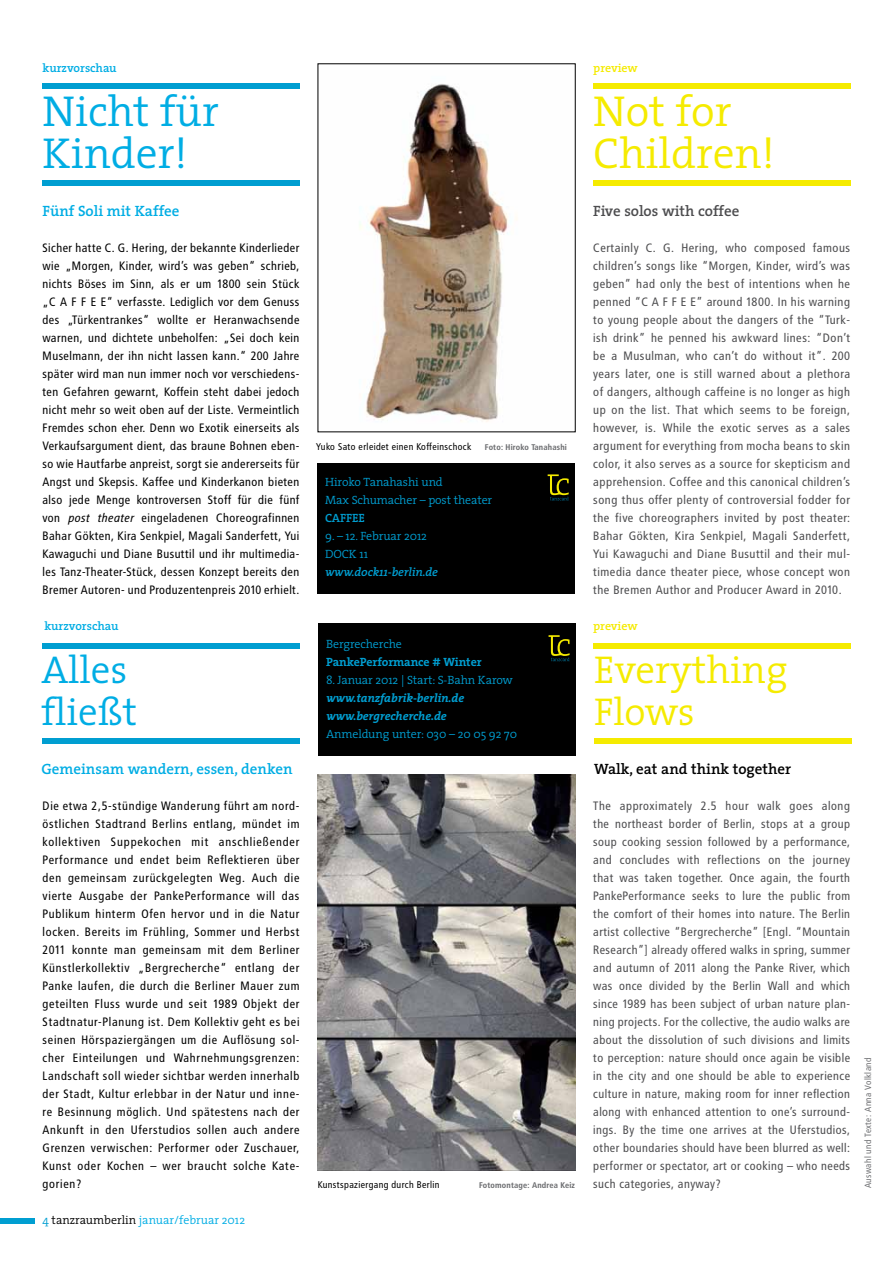
<style>
.page{position:relative;width:893px;height:1263px;background:#fff}
.page>*{position:absolute;margin:0;border:0;box-sizing:border-box;transform-origin:0 0}
.t1{font:300 43.5px/42px "The Serif";color:#f5eb00}
.t2{font:300 43.5px/42px "The Serif";color:#00ade4}
.t3{font:300 39px/42px "The Serif";color:#f5eb00}
.t4{font:300 39px/42px "The Serif";color:#00ade4}
.t5{font:600 15px "The Serif";color:#00ade4}
.t6{font:600 15px "The Serif";color:#000}
.t7{font:600 15px "The Serif";color:#4d4d4f}
.t8{font:12.15px/18px "Transit Print OT";color:#4d4d4f;text-align:justify}
.t9{font:12.15px/18px "Transit Print OT";color:#000;text-align:justify}
.t10{font:300 12px/18px "The Serif";letter-spacing:-.01em;color:#009ed1}
.t11{font:italic 700 12px/18px "The Serif";letter-spacing:-.01em;color:#009ed1}
.t12{font:300 12px "The Serif";color:#00ade4}
.t13{font:600 12px "The Serif";color:#00ade4}
.t14{font:700 12px "The Serif";letter-spacing:-.01em;color:#009ed1}
.t15{font:italic 600 12px "The Serif";letter-spacing:-.01em;color:#009ed1}
.t16{font:600 12px "The Serif";color:#f5eb00}
.t17{font:600 12px "The Serif";letter-spacing:-.01em;color:#009ed1}
.t18{font:9.75px "Transit Print OT";color:#000}
.t19{font:9px "Transit Print OT";letter-spacing:.01em;color:#6d6e71}
.t20{font:8.25px "Transit Print OT Bld";color:#6d6e71}
.s1{font-style:italic}
.s2{color:#009ed1}
.s3{color:#000}
</style>
<div class="page">
<div style="left:0;top:1218px;width:35px;height:6px;background:#009ed1"></div>
<img style="left:359px;top:84px;width:158px;height:338px">
<div style="left:317px;top:464px;width:257px;height:130px;background:#000"></div>
<div style="left:318px;top:623px;width:257px;height:133px;background:#000"></div>
<svg style="left:548px;top:474px;width:21px;height:26px"></svg>
<svg style="left:549px;top:635px;width:21px;height:26px"></svg>
<img style="left:318px;top:774px;width:257px;height:396px">
<div style="left:594px;top:738px;width:257px;height:6px;background:#f5eb00"></div>
<div style="left:43px;top:738px;width:257px;height:6px;background:#009ed1"></div>
<div style="left:593px;top:643px;width:257px;height:6px;background:#f5eb00"></div>
<div style="left:43px;top:643px;width:257px;height:6px;background:#009ed1"></div>
<div style="left:593px;top:180px;width:257px;height:6px;background:#f5eb00"></div>
<div style="left:43px;top:180px;width:257px;height:6px;background:#009ed1"></div>
<div style="left:593px;top:83px;width:257px;height:6px;background:#f5eb00"></div>
<div style="left:43px;top:83px;width:257px;height:6px;background:#009ed1"></div>
<p class="t13" style="left:43px;top:58px;width:76px">kurzvorschau</p>
<p class="t16" style="left:593px;top:58px;width:46px">preview</p>
<h1 class="t2" style="left:43px;top:89px;width:178px">Nicht für<br>Kinder!</h1>
<p class="t5" style="left:43px;top:198px;width:138px">Fünf Soli mit Kaffee</p>
<p class="t9" style="left:43px;top:239px;width:259px">Sicher hatte C. G. Hering, der bekannte Kinderlieder wie „Morgen, Kinder, wird’s was geben“ schrieb, nichts Böses im Sinn, als er um 1800 sein Stück „C A F F E E“ verfasste. Lediglich vor dem Genuss des „Türkentrankes“ wollte er Heranwachsende warnen, und dichtete unbeholfen: „Sei doch kein Muselmann, der ihn nicht lassen kann.“ 200 Jahre später wird man nun immer noch vor verschiedens&shy;ten Gefahren gewarnt, Koffein steht dabei jedoch nicht mehr so weit oben auf der Liste. Vermeintlich Fremdes schon eher. Denn wo Exotik einerseits als Verkaufsargument dient, das braune Bohnen eben&shy;so wie Hautfarbe anpreist, sorgt sie andererseits für Angst und Skepsis. Kaffee und Kinderkanon bieten also jede Menge kontroversen Stoff für die fünf von <span class="s1">post theater</span> eingeladenen Choreografinnen Bahar Gökten, Kira Senkpiel, Magali Sanderfett, Yui Kawaguchi und Diane Busuttil und ihr multimedia&shy;les Tanz-Theater-Stück, dessen Konzept bereits den Bremer Autoren- und Produzentenpreis 2010 erhielt.</p>
<p class="t18" style="left:316px;top:441px;width:157px">Yuko Sato erleidet einen Koffeinschock</p>
<p class="t20" style="left:485px;top:442px;width:84px">Foto: Hiroko Tanahashi</p>
<p class="t10" style="left:325px;top:473px;width:169px">Hiroko Tanahashi und<br>Max Schumacher – post theater</p>
<p class="t17" style="left:325px;top:508px;width:41px">CAFFEE</p>
<p class="t10" style="left:325px;top:527px;width:103px">9. – 12. Februar 2012<br>DOCK 11</p>
<p class="t15" style="left:325px;top:562px;width:114px">www.dock11-berlin.de</p>
<h1 class="t1" style="left:593px;top:89px;width:183px">Not for<br>Children!</h1>
<p class="t7" style="left:593px;top:198px;width:148px">Five solos with coffee</p>
<p class="t8" style="left:593px;top:239px;width:259px">Certainly C. G. Hering, who composed famous children’s songs like “Morgen, Kinder, wird’s was geben” had only the best of intentions when he penned “C A F F E E” around 1800. In his warning to young people about the dangers of the “Turk&shy;ish drink” he penned his awkward lines: “Don’t be a Musulman, who can’t do without it”. 200 years later, one is still warned about a plethora of dangers, although caffeine is no longer as high up on the list. That which seems to be foreign, however, is. While the exotic serves as a sales argument for everything from mocha beans to skin color, it also serves as a source for skepticism and apprehension. Coffee and this canonical children’s song thus offer plenty of controversial fodder for the five choreographers invited by post theater:<br>Bahar Gökten, Kira Senkpiel, Magali Sanderfett, Yui Kawaguchi and Diane Busuttil and their mul&shy;timedia dance theater piece, whose concept won the Bremen Author and Producer Award in 2010.</p>
<p class="t13" style="left:44px;top:616px;width:76px">kurzvorschau</p>
<p class="t16" style="left:593px;top:616px;width:46px">preview</p>
<h2 class="t4" style="left:41px;top:648px;width:97px">Alles fließt</h2>
<p class="t5" style="left:41px;top:756px;width:253px">Gemeinsam wandern, essen, denken</p>
<p class="t10" style="left:326px;top:635px;width:77px">Bergrecherche</p>
<p class="t14" style="left:326px;top:652px;width:157px">PankePerformance # Winter</p>
<p class="t10" style="left:326px;top:671px;width:188px">8. Januar 2012 | Start: S-Bahn Karow</p>
<p class="t11" style="left:326px;top:689px;width:140px">www.tanzfabrik-berlin.de www.bergrecherche.de</p>
<p class="t10" style="left:326px;top:725px;width:192px">Anmeldung unter: 030 – 20 05 92 70</p>
<h2 class="t3" style="left:594px;top:648px;width:195px">Everything<br>Flows</h2>
<p class="t6" style="left:594px;top:756px;width:199px">Walk, eat and think together</p>
<p class="t9" style="left:43px;top:797px;width:259px">Die etwa 2,5-stündige Wanderung führt am nord&shy;östlichen Stadtrand Berlins entlang, mündet im kollektiven Suppekochen mit anschließender Performance und endet beim Reflektieren über den gemeinsam zurückgelegten Weg. Auch die vierte Ausgabe der PankePerformance will das Publikum hinterm Ofen hervor und in die Natur locken. Bereits im Frühling, Sommer und Herbst 2011 konnte man gemeinsam mit dem Berliner Künstlerkollektiv „Bergrecherche“ entlang der Panke laufen, die durch die Berliner Mauer zum geteilten Fluss wurde und seit 1989 Objekt der Stadtnatur-Planung ist. Dem Kollektiv geht es bei seinen Hörspaziergängen um die Auflösung sol&shy;cher Einteilungen und Wahrnehmungsgrenzen:<br>Landschaft soll wieder sichtbar werden innerhalb der Stadt, Kultur erlebbar in der Natur und inne&shy;re Besinnung möglich. Und spätestens nach der Ankunft in den Uferstudios sollen auch andere Grenzen verwischen: Performer oder Zuschauer, Kunst oder Kochen – wer braucht solche Kate&shy;gorien?</p>
<p class="t8" style="left:593px;top:797px;width:259px">The approximately 2.5 hour walk goes along the northeast border of Berlin, stops at a group soup cooking session followed by a performance, and concludes with reflections on the journey that was taken together. Once again, the fourth PankePerformance seeks to lure the public from the comfort of their homes into nature. The Berlin artist collective “Bergrecherche” [Engl. “Mountain Research”] already offered walks in spring, summer and autumn of 2011 along the Panke River, which was once divided by the Berlin Wall and which since 1989 has been subject of urban nature plan&shy;ning projects. For the collective, the audio walks are about the dissolution of such divisions and limits to perception: nature should once again be visible in the city and one should be able to experience culture in nature, making room for inner reflection along with enhanced attention to one’s surround&shy;ings. By the time one arrives at the Uferstudios, other boundaries should have been blurred as well: performer or spectator, art or cooking – who needs such categories, anyway?</p>
<p class="t18" style="left:318px;top:1179px;width:124px">Kunstspaziergang durch Berlin</p>
<p class="t20" style="left:479px;top:1180px;width:97px">Fotomontage: Andrea Keiz</p>
<p class="t12" style="left:43px;top:1210px;width:204px"><span class="s2">4</span> <span class="s3">tanzraumberlin</span> januar/februar 2012</p>
<p class="t19" style="left:863px;top:1188px;width:132px;rotate:-90deg">Auswahl und Texte: Anna Volkland</p>
</div>
